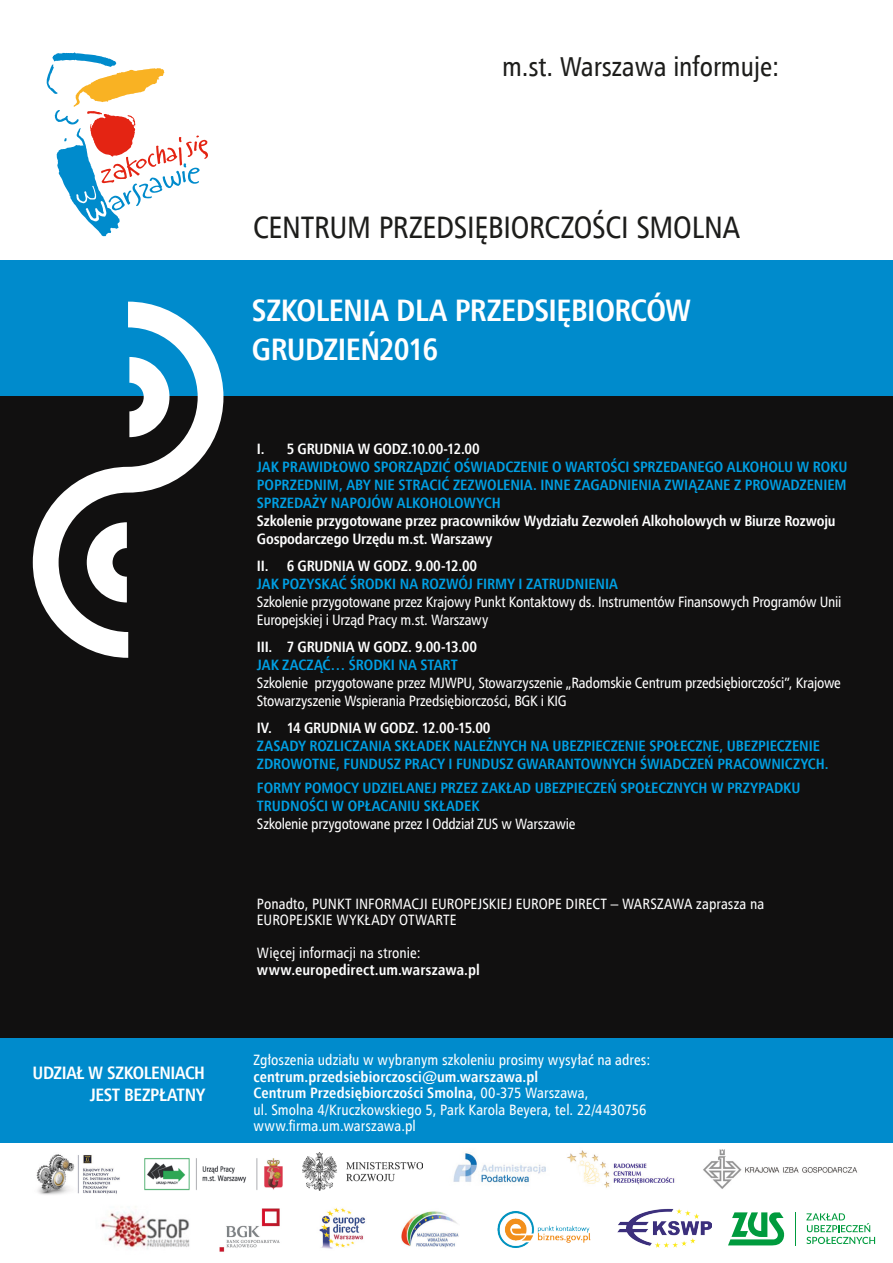
<style>
.page{position:relative;width:893px;height:1263px;background:#fff}
.page>*{position:absolute;margin:0;border:0;box-sizing:border-box;transform-origin:0 0}
.t1{font:700 31.05px "Humnst 777 Cn EU";letter-spacing:-.015em;color:#fff}
.t2{font:31.05px "Humnst 777 Cn EU";letter-spacing:-.01em;color:#1d1d1b}
.t3{font:27.3px "Humnst 777 Cn EU";color:#1d1d1b}
.t4{font:700 18px "Humnst 777 Cn EU";letter-spacing:-.02em;color:#fff}
.t5{font:15px/16.5px "Humnst 777 Cn EU";letter-spacing:-.005em;color:#fff}
.t6{font:700 15px/18px "Humnst 777 Cn EU";letter-spacing:-.005em;color:#009fe3}
.t7{font:700 15px/18px "Humnst 777 Cn EU";letter-spacing:-.015em;color:#fff}
.t8{font:700 15px "Humnst 777 Cn EU";letter-spacing:.01em;color:#fff}
.s1{font-weight:700}
</style>
<div class="page">
<div style="left:0;top:260px;width:893px;height:493px;background:#008bcc"></div>
<div style="left:0;top:396px;width:893px;height:742px;background:#111010"></div>
<svg style="left:33px;top:302px;width:190px;height:356px"></svg>
<svg style="left:129px;top:357px;width:40px;height:80px"></svg>
<svg style="left:47px;top:52px;width:161px;height:184px"></svg>
<img style="left:219px;top:1208px;width:61px;height:44px">
<img style="left:319px;top:1208px;width:47px;height:41px">
<img style="left:402px;top:1211px;width:57px;height:37px">
<img style="left:617px;top:1209px;width:95px;height:38px">
<img style="left:100px;top:1211px;width:90px;height:39px">
<img style="left:497px;top:1211px;width:94px;height:37px">
<img style="left:453px;top:1151px;width:93px;height:32px">
<img style="left:303px;top:1152px;width:119px;height:39px">
<img style="left:703px;top:1149px;width:155px;height:40px">
<img style="left:567px;top:1150px;width:108px;height:38px">
<img style="left:36px;top:1154px;width:84px;height:41px">
<img style="left:144px;top:1158px;width:139px;height:33px">
<div style="left:0;top:1038px;width:893px;height:105px;background:#008bcc"></div>
<svg style="left:806px;top:1213px;width:69px;height:31px"></svg>
<svg style="left:728px;top:1212px;width:57px;height:33px"></svg>
<hr style="left:795px;top:1212px;width:1px;height:33px;background:#009b3e">
<p class="t3" style="left:502px;top:49px;width:279px">m.st. Warszawa informuje:</p>
<p class="t4" style="left:33px;top:1061px;width:174px">UDZIAŁ W SZKOLENIACH</p>
<p class="t4" style="left:90px;top:1083px;width:117px">JEST BEZPŁATNY</p>
<p class="t2" style="left:253px;top:208px;width:489px">CENTRUM PRZEDSIĘBIORCZOŚCI SMOLNA</p>
<p class="t1" style="left:252px;top:290px;width:441px">SZKOLENIA DLA PRZEDSIĘBIORCÓW</p>
<p class="t1" style="left:252px;top:329px;width:188px">GRUDZIEŃ2016</p>
<p class="t7" style="left:257px;top:440px;width:224px">I. 5 GRUDNIA W GODZ.10.00-12.00</p>
<p class="t6" style="left:257px;top:458px;width:592px;text-align:justify">JAK PRAWIDŁOWO SPORZĄDZIĆ OŚWIADCZENIE O WARTOŚCI SPRZEDANEGO ALKOHOLU W ROKU POPRZEDNIM, ABY NIE STRACIĆ ZEZWOLENIA. INNE ZAGADNIENIA ZWIĄZANE Z PROWADZENIEM SPRZEDAŻY NAPOJÓW ALKOHOLOWYCH</p>
<p class="t7" style="left:257px;top:512px;width:580px">Szkolenie przygotowane przez pracowników Wydziału Zezwoleń Alkoholowych w Biurze Rozwoju<br>Gospodarczego Urzędu m.st. Warszawy</p>
<p class="t7" style="left:257px;top:557px;width:222px">II. 6 GRUDNIA W GODZ. 9.00-12.00</p>
<p class="t6" style="left:257px;top:575px;width:362px">JAK POZYSKAĆ ŚRODKI NA ROZWÓJ FIRMY I ZATRUDNIENIA</p>
<p class="t5" style="left:257px;top:593px;width:586px;line-height:18px">Szkolenie przygotowane przez Krajowy Punkt Kontaktowy ds. Instrumentów Finansowych Programów Unii<br>Europejskiej i Urząd Pracy m.st. Warszawy</p>
<p class="t7" style="left:257px;top:638px;width:222px">III. 7 GRUDNIA W GODZ. 9.00-13.00</p>
<p class="t6" style="left:257px;top:656px;width:202px">JAK ZACZĄĆ… ŚRODKI NA START</p>
<p class="t5" style="left:257px;top:674px;width:585px;line-height:18px">Szkolenie przygotowane przez MJWPU, Stowarzyszenie „Radomskie Centrum przedsiębiorczości”, Krajowe<br>Stowarzyszenie Wspierania Przedsiębiorczości, BGK i KIG</p>
<p class="t7" style="left:257px;top:719px;width:235px">IV. 14 GRUDNIA W GODZ. 12.00-15.00</p>
<p class="t6" style="left:257px;top:737px;width:573px">ZASADY ROZLICZANIA SKŁADEK NALEŻNYCH NA UBEZPIECZENIE SPOŁECZNE, UBEZPIECZENIE<br>ZDROWOTNE, FUNDUSZ PRACY I FUNDUSZ GWARANTOWNYCH ŚWIADCZEŃ PRACOWNICZYCH.</p>
<p class="t6" style="left:257px;top:779px;width:545px">FORMY POMOCY UDZIELANEJ PRZEZ ZAKŁAD UBEZPIECZEŃ SPOŁECZNYCH W PRZYPADKU<br>TRUDNOŚCI W OPŁACANIU SKŁADEK</p>
<p class="t5" style="left:257px;top:816px;width:320px">Szkolenie przygotowane przez I Oddział ZUS w Warszawie</p>
<p class="t5" style="left:257px;top:895px;width:509px">Ponadto, PUNKT INFORMACJI EUROPEJSKIEJ EUROPE DIRECT – WARSZAWA zaprasza na</p>
<p class="t5" style="left:257px;top:912px;width:201px">EUROPEJSKIE WYKŁADY OTWARTE</p>
<p class="t5" style="left:257px;top:945px;width:165px">Więcej informacji na stronie:</p>
<p class="t8" style="left:257px;top:960px;width:224px">www.europedirect.um.warszawa.pl</p>
<p class="t5" style="left:253px;top:1052px;width:398px">Zgłoszenia udziału w wybranym szkoleniu prosimy wysyłać na adres: <span class="s1">centrum.przedsiebiorczosci@um.warszawa.pl<br>Centrum Przedsiębiorczości Smolna</span>, 00-375 Warszawa,</p>
<p class="t5" style="left:253px;top:1101px;width:394px">ul. Smolna 4/Kruczkowskiego 5, Park Karola Beyera, tel. 22/4430756</p>
<p class="t5" style="left:253px;top:1118px;width:164px">www.firma.um.warszawa.pl</p>
</div>
